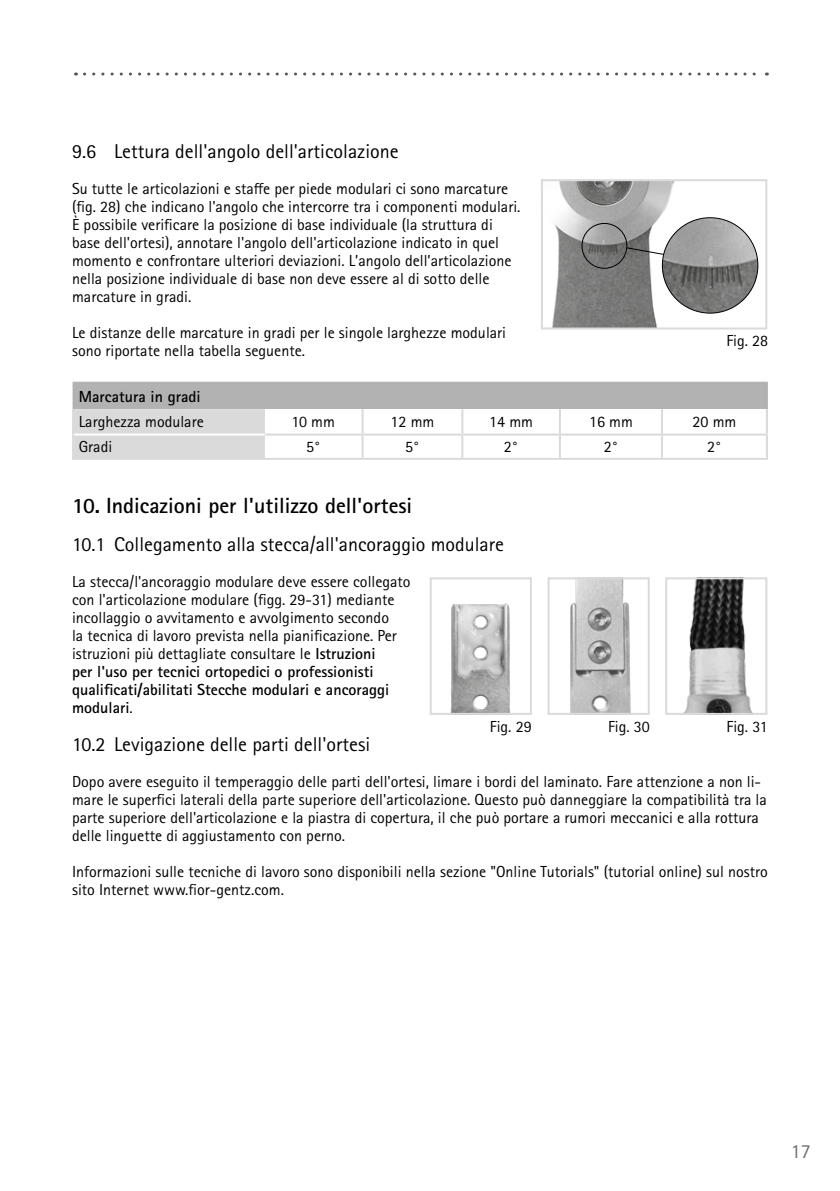
<style>
.page{position:relative;width:840px;height:1191px;background:#fff}
.page>*{position:absolute;margin:0;border:0;box-sizing:border-box;transform-origin:0 0}
.t1{font:700 22px "Rotis Sans Serif Pro";color:#000}
.t2{font:20px "Rotis Sans Serif Pro";color:#000}
.t3{font:20px "Rotis Sans Serif Pro";color:#706f6f}
.t4{font:16px/18px "Rotis Sans Serif Pro";color:#000}
.t5{font:700 16px "Rotis Sans Serif Pro";color:#000}
.s1{font-weight:700}
</style>
<div class="page">
<svg style="left:84px;top:73px;width:683px;height:3px"></svg>
<div style="left:73px;top:382px;width:693px;height:27px;background:#b3b2b2"></div>
<div style="left:74px;top:409px;width:191px;height:49px;background:#dadada"></div>
<hr style="left:765px;top:383px;width:2px;height:26px;background:#b3b2b2">
<hr style="left:461px;top:435px;width:2px;height:23px;background:#dadada">
<hr style="left:558px;top:435px;width:2px;height:23px;background:#dadada">
<hr style="left:265px;top:433px;width:97px;height:2px;background:#dadada">
<hr style="left:362px;top:433px;width:100px;height:2px;background:#dadada">
<hr style="left:462px;top:433px;width:97px;height:2px;background:#dadada">
<hr style="left:559px;top:433px;width:102px;height:2px;background:#dadada">
<hr style="left:661px;top:433px;width:106px;height:2px;background:#dadada">
<hr style="left:72px;top:382px;width:193px;height:1px;background:#b3b2b2">
<hr style="left:72px;top:383px;width:2px;height:26px;background:#b3b2b2">
<hr style="left:661px;top:382px;width:106px;height:1px;background:#b3b2b2">
<hr style="left:72px;top:409px;width:2px;height:25px;background:#dadada">
<hr style="left:765px;top:409px;width:2px;height:24px;background:#dadada">
<hr style="left:72px;top:434px;width:2px;height:24px;background:#dadada">
<hr style="left:765px;top:435px;width:2px;height:23px;background:#dadada">
<hr style="left:72px;top:458px;width:193px;height:2px;background:#dadada">
<hr style="left:265px;top:458px;width:97px;height:2px;background:#dadada">
<hr style="left:362px;top:458px;width:100px;height:2px;background:#dadada">
<hr style="left:462px;top:458px;width:97px;height:2px;background:#dadada">
<hr style="left:559px;top:458px;width:102px;height:2px;background:#dadada">
<hr style="left:661px;top:458px;width:106px;height:2px;background:#dadada">
<hr style="left:74px;top:433px;width:191px;height:2px;background:#fff">
<hr style="left:361px;top:409px;width:2px;height:24px;background:#dadada">
<hr style="left:461px;top:409px;width:2px;height:24px;background:#dadada">
<hr style="left:558px;top:409px;width:2px;height:24px;background:#dadada">
<hr style="left:660px;top:409px;width:2px;height:24px;background:#dadada">
<hr style="left:361px;top:435px;width:2px;height:23px;background:#dadada">
<hr style="left:660px;top:435px;width:2px;height:23px;background:#dadada">
<img style="left:450px;top:603px;width:60px;height:109px">
<div style="left:429px;top:577px;width:102px;height:138px;border:2px solid #dadada"></div>
<img style="left:570px;top:580px;width:61px;height:132px">
<div style="left:547px;top:577px;width:102px;height:138px;border:2px solid #dadada"></div>
<img style="left:684px;top:580px;width:68px;height:132px">
<div style="left:665px;top:577px;width:102px;height:138px;border:2px solid #dadada"></div>
<img style="left:552px;top:182px;width:207px;height:144px">
<div style="left:540px;top:179px;width:226px;height:150px;border:2px solid #dadada"></div>
<div style="left:581px;top:223px;width:45px;height:45px;border:1px solid #000;border-radius:50%"></div>
<img style="left:662px;top:218px;width:95px;height:95px;border-radius:48px">
<svg style="left:626px;top:247px;width:37px;height:8px"></svg>
<p class="t2" style="left:72px;top:139px;width:328px">9.6 Lettura dell'angolo dell'articolazione</p>
<p class="t4" style="left:72px;top:179px;width:449px">Su tutte le articolazioni e staffe per piede modulari ci sono marcature (fig. 28) che indicano l'angolo che intercorre tra i componenti modulari.<br>È possibile verificare la posizione di base individuale (la struttura di base dell'ortesi), annotare l'angolo dell'articolazione indicato in quel momento e confrontare ulteriori deviazioni. L’angolo dell’articolazione nella posizione individuale di base non deve essere al di sotto delle marcature in gradi.</p>
<p class="t4" style="left:72px;top:323px;width:435px">Le distanze delle marcature in gradi per le singole larghezze modulari sono riportate nella tabella seguente.</p>
<p class="t5" style="left:79px;top:386px;width:123px">Marcatura in gradi</p>
<p class="t4" style="left:79px;top:412px;width:126px">Larghezza modulare</p>
<p class="t4" style="left:291px;top:412px;width:45px">10 mm</p>
<p class="t4" style="left:390px;top:412px;width:45px">12 mm</p>
<p class="t4" style="left:489px;top:412px;width:45px">14 mm</p>
<p class="t4" style="left:588px;top:412px;width:45px">16 mm</p>
<p class="t4" style="left:692px;top:412px;width:45px">20 mm</p>
<p class="t4" style="left:79px;top:438px;width:35px">Gradi</p>
<p class="t4" style="left:306px;top:438px;width:16px">5°</p>
<p class="t4" style="left:405px;top:438px;width:16px">5°</p>
<p class="t4" style="left:503px;top:438px;width:16px">2°</p>
<p class="t4" style="left:603px;top:438px;width:16px">2°</p>
<p class="t4" style="left:706px;top:438px;width:16px">2°</p>
<p class="t4" style="left:726px;top:332px;width:43px">Fig. 28</p>
<h1 class="t1" style="left:72px;top:491px;width:341px">10. Indicazioni per l'utilizzo dell'ortesi</h1>
<p class="t2" style="left:72px;top:532px;width:433px">10.1 Collegamento alla stecca/all'ancoraggio modulare</p>
<p class="t4" style="left:72px;top:573px;width:340px">La stecca/l'ancoraggio modulare deve essere collegato con l'articolazione modulare (figg. 29-31) mediante incollaggio o avvitamento e avvolgimento secondo<br>la tecnica di lavoro prevista nella pianificazione. Per istruzioni più dettagliate consultare le <span class="s1">Istruzioni<br>per l'uso per tecnici ortopedici o professionisti qualificati/abilitati Stecche modulari e ancoraggi modulari</span>.</p>
<p class="t2" style="left:72px;top:732px;width:299px">10.2 Levigazione delle parti dell'ortesi</p>
<p class="t4" style="left:72px;top:773px;width:696px">Dopo avere eseguito il temperaggio delle parti dell'ortesi, limare i bordi del laminato. Fare attenzione a non li&shy;mare le superfici laterali della parte superiore dell'articolazione. Questo può danneggiare la compatibilità tra la parte superiore dell'articolazione e la piastra di copertura, il che può portare a rumori meccanici e alla rottura delle linguette di aggiustamento con perno.</p>
<p class="t4" style="left:72px;top:863px;width:696px">Informazioni sulle tecniche di lavoro sono disponibili nella sezione "Online Tutorials" (tutorial online) sul nostro sito Internet www.fior-gentz.com.</p>
<p class="t4" style="left:489px;top:717px;width:43px">Fig. 29</p>
<p class="t4" style="left:607px;top:717px;width:43px">Fig. 30</p>
<p class="t4" style="left:726px;top:717px;width:43px">Fig. 31</p>
<p class="t3" style="left:790px;top:1139px;width:21px">17</p>
</div>
